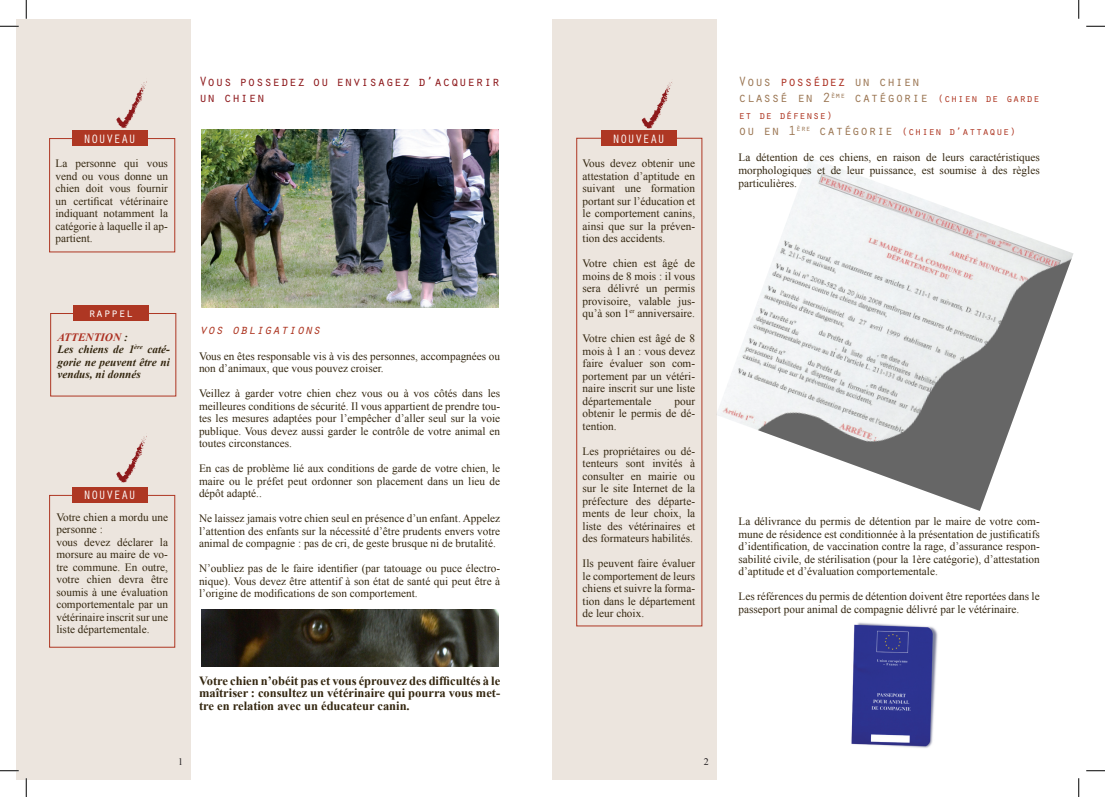
<style>
.page{position:relative;width:1105px;height:797px;background:#fff}
.page>*{position:absolute;margin:0;border:0;box-sizing:border-box;transform-origin:0 0}
.t1{font:13.75px/16.5px "Orator Std";color:#9b7653}
.t2{font:13.75px/16.5px "Orator Std";color:#8d181b}
.t3{font:italic 13.75px "Orator Std";letter-spacing:-.01em;color:#ae3723}
.t4{font:700 12.5px/12.5px "Times New Roman";color:#33260f;text-align:justify}
.t5{font:12.5px "Orator Std";color:#fff}
.t6{font:11.25px/12.5px "Times New Roman";color:#33260f;text-align:justify}
.t7{font:italic 700 11.25px/12.5px "Times New Roman";color:#33260f}
.t8{font:11.25px/16.5px "Orator Std";color:#ae3723}
.t9{font:10px "Times New Roman";color:#231f20}
.s1{color:#ac3123}
.s2{font-size:11.25px;color:#ae3723}
.s3{font-size:13.75px;color:#9b7653}
</style>
<div class="page">
<img style="left:717px;top:158px;width:356px;height:353px">
<div style="left:17px;top:20px;width:174px;height:760px;background:#ece5de"></div>
<div style="left:552px;top:20px;width:165px;height:760px;background:#ece5de"></div>
<div style="left:49px;top:138px;width:126px;height:114px;border:1px solid #ae3723"></div>
<div style="left:72px;top:131px;width:75px;height:15px;background:#ae3723"></div>
<div style="left:49px;top:495px;width:126px;height:152px;border:1px solid #ae3723"></div>
<div style="left:576px;top:138px;width:126px;height:488px;border:1px solid #ae3723"></div>
<div style="left:72px;top:487px;width:75px;height:15px;background:#ae3723"></div>
<div style="left:601px;top:131px;width:75px;height:15px;background:#ae3723"></div>
<img style="left:201px;top:130px;width:298px;height:177px">
<img style="left:851px;top:622px;width:87px;height:126px">
<svg style="left:116px;top:81px;width:31px;height:47px"></svg>
<svg style="left:116px;top:436px;width:31px;height:47px"></svg>
<svg style="left:641px;top:82px;width:31px;height:47px"></svg>
<img style="left:201px;top:610px;width:298px;height:56px">
<div style="left:50px;top:313px;width:126px;height:83px;border:1px solid #ae3723"></div>
<div style="left:73px;top:306px;width:76px;height:15px;background:#ae3723"></div>
<svg style="left:0;top:25px;width:19px;height:2px"></svg>
<svg style="left:1086px;top:25px;width:19px;height:2px"></svg>
<svg style="left:0;top:770px;width:19px;height:1px"></svg>
<svg style="left:1086px;top:770px;width:19px;height:1px"></svg>
<svg style="left:25px;top:0;width:2px;height:19px"></svg>
<svg style="left:25px;top:778px;width:2px;height:19px"></svg>
<svg style="left:1078px;top:0;width:1px;height:19px"></svg>
<svg style="left:1078px;top:778px;width:1px;height:19px"></svg>
<p class="t5" style="left:84px;top:129px;width:54px">NOUVEAU</p>
<p class="t6" style="left:55px;top:157px;width:114px">La personne qui vous vend ou vous donne un chien doit vous fournir un certificat vétérinaire indiquant notamment la catégorie à laquelle il ap&shy;partient.</p>
<p class="t5" style="left:88px;top:304px;width:46px">rappel</p>
<p class="t7" style="left:57px;top:330px;width:114px"><span class="s1">ATTENTION</span> :<br>Les chiens de 1<sup>ère</sup> caté&shy;gorie ne peuvent être ni vendus, ni donnés</p>
<p class="t5" style="left:84px;top:486px;width:54px">NOUVEAU</p>
<p class="t6" style="left:56px;top:510px;width:113px;text-align:left">Votre chien a mordu une personne :<br>vous devez déclarer la morsure au maire de vo&shy;tre commune. En outre, votre chien devra être soumis à une évaluation comportementale par un vétérinaire inscrit sur une liste départementale.</p>
<p class="t2" style="left:199px;top:72px;width:303px">Vous possedez ou envisagez d’acquerir un chien</p>
<p class="t3" style="left:199px;top:319px;width:123px">vos obligations</p>
<p class="t6" style="left:199px;top:349px;width:303px">Vous en êtes responsable vis à vis des personnes, accompagnées ou non d’animaux, que vous pouvez croiser.</p>
<p class="t6" style="left:199px;top:387px;width:303px">Veillez à garder votre chien chez vous ou à vos côtés dans les meilleures conditions de sécurité. Il vous appartient de prendre tou&shy;tes les mesures adaptées pour l’empêcher d’aller seul sur la voie publique. Vous devez aussi garder le contrôle de votre animal en toutes circonstances.</p>
<p class="t6" style="left:199px;top:462px;width:303px">En cas de problème lié aux conditions de garde de votre chien, le maire ou le préfet peut ordonner son placement dans un lieu de dépôt adapté..</p>
<p class="t6" style="left:199px;top:512px;width:303px">Ne laissez jamais votre chien seul en présence d’un enfant. Appelez l’attention des enfants sur la nécessité d’être prudents envers votre animal de compagnie : pas de cri, de geste brusque ni de brutalité.</p>
<p class="t6" style="left:199px;top:562px;width:303px">N’oubliez pas de le faire identifier (par tatouage ou puce électro&shy;nique). Vous devez être attentif à son état de santé qui peut être à l’origine de modifications de son comportement.</p>
<p class="t4" style="left:199px;top:674px;width:303px">Votre chien n’obéit pas et vous éprouvez des difficultés à le maîtriser : consultez un vétérinaire qui pourra vous met&shy;tre en relation avec un éducateur canin.</p>
<p class="t5" style="left:612px;top:129px;width:54px">NOUVEAU</p>
<p class="t6" style="left:583px;top:157px;width:114px">Vous devez obtenir une attestation d’aptitude en suivant une formation portant sur l’éducation et le comportement canins, ainsi que sur la préven&shy;tion des accidents.</p>
<p class="t6" style="left:583px;top:257px;width:114px">Votre chien est âgé de moins de 8 mois : il vous sera délivré un permis provisoire, valable jus&shy;qu’à son 1<sup>er</sup> anniversaire.</p>
<p class="t6" style="left:583px;top:332px;width:114px">Votre chien est âgé de 8 mois à 1 an : vous devez faire évaluer son com&shy;portement par un vétéri&shy;naire inscrit sur une liste départementale</p>
<p class="t6" style="left:583px;top:394px;width:114px;text-indent:92px">pour obtenir le permis de dé&shy;tention.</p>
<p class="t6" style="left:583px;top:444px;width:114px">Les propriétaires ou dé&shy;tenteurs sont invités à consulter en mairie ou sur le site Internet de la préfecture des départe&shy;ments de leur choix, la liste des vétérinaires et des formateurs habilités.</p>
<p class="t6" style="left:583px;top:557px;width:114px">Ils peuvent faire évaluer le comportement de leurs chiens et suivre la forma&shy;tion dans le département de leur choix.</p>
<p class="t9" style="left:178px;top:755px;width:6px">1</p>
<p class="t9" style="left:704px;top:755px;width:6px">2</p>
<p class="t1" style="left:738px;top:72px;width:303px">Vous <span class="s1">possédez</span> un chien<br>classé en 2<sup>ème</sup> catégorie <span class="s2">(chien de garde</span></p>
<p class="t8" style="left:738px;top:106px;width:279px">et de défense)<br><span class="s3">ou en 1</span><sup>ère</sup> <span class="s3">catégorie</span> (chien d’attaque)</p>
<p class="t6" style="left:738px;top:151px;width:303px">La détention de ces chiens, en raison de leurs caractéristiques morphologiques et de leur puissance, est soumise à des règles particulières.</p>
<p class="t6" style="left:738px;top:515px;width:303px">La délivrance du permis de détention par le maire de votre com&shy;mune de résidence est conditionnée à la présentation de justificatifs d’identification, de vaccination contre la rage, d’assurance respon&shy;sabilité civile, de stérilisation (pour la 1ère catégorie), d’attestation d’aptitude et d’évaluation comportementale.</p>
<p class="t6" style="left:738px;top:590px;width:303px">Les références du permis de détention doivent être reportées dans le passeport pour animal de compagnie délivré par le vétérinaire.</p>
</div>
